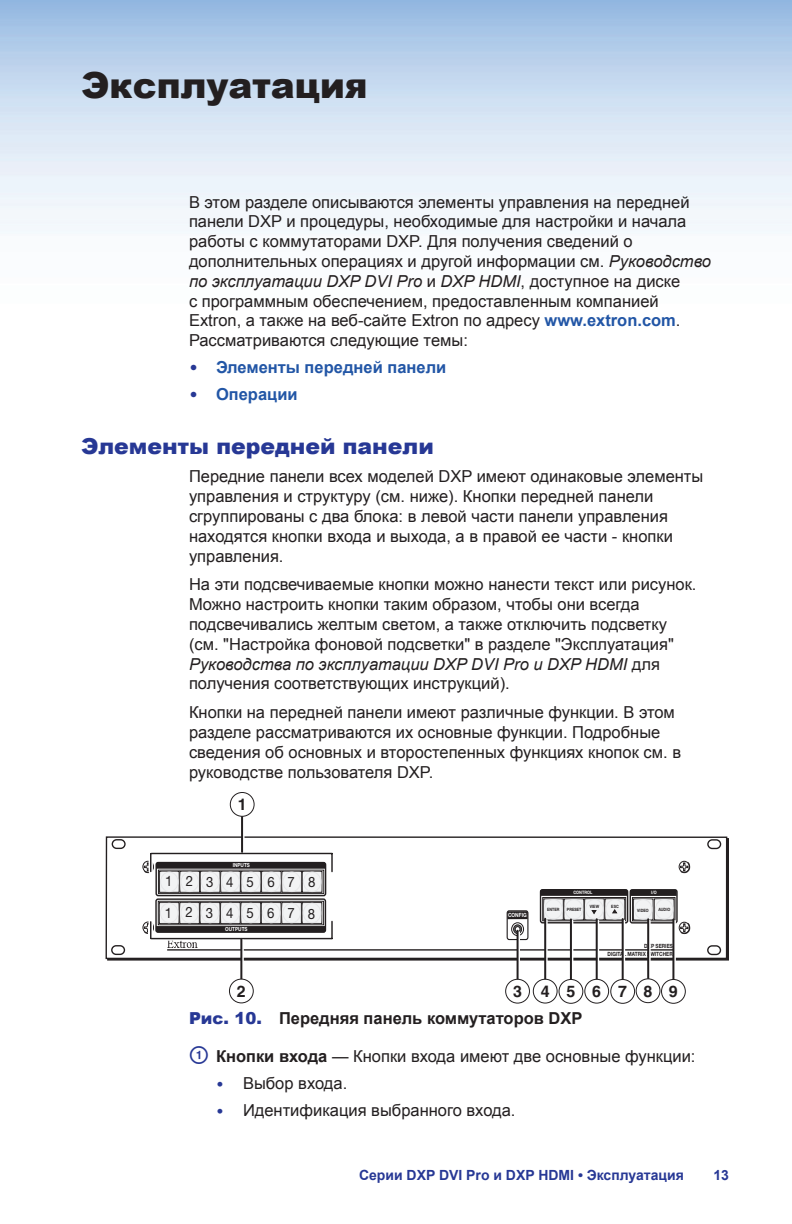
<style>
.page{position:relative;width:792px;height:1224px;background:#fff}
.page>*{position:absolute;margin:0;border:0;box-sizing:border-box;transform-origin:0 0}
.t1{font:900 36px "Arial";color:#231f20}
.t2{font:900 22px "Arial";color:#273895}
.t3{font:16.4px/19.8px "Arial";color:#231f20}
.t4{font:700 16.4px "Arial";color:#231f20}
.t5{font:700 16.4px "Arial";color:#2256a6}
.t6{font:700 16px "Helvetica";letter-spacing:1.045em;color:#231f20}
.t7{font:14.2px/31.2px "Helvetica Neue LT Std";letter-spacing:.985em;color:#231f20;scale:.93 1}
.t8{font:700 14px "Arial";color:#273895}
.t9{font:700 5.8px/8.2px "Helvetica Neue LT Std";color:#231f20;text-align:right;scale:.83 1}
.t10{font:700 5.8px "Helvetica Neue LT Std";color:#fff;scale:.83 1}
.t11{font:700 5.6px "Helvetica Neue LT Std";color:#fff;scale:.83 1}
.t12{font:700 4.6px "Helvetica Neue LT Std";color:#fff;scale:.83 1}
.t13{font:700 4.4px "Helvetica Neue LT Std";color:#231f20;scale:.83 1}
.s1{font-style:italic}
.s2{font-weight:700;color:#2256a6}
.s3{font-family:"Palatino";font-weight:400;font-size:16px;color:#273895}
.s4{font-weight:900;color:#273895}
.s5{font-family:"SIS Box";font-size:24px;color:#273895}
.s6{font-weight:700}
.s7{font-family:"Palatino";font-size:14px;color:#273895}
</style>
<div class="page">
<img style="left:0;top:0;width:792px;height:1004px">
<div style="left:106px;top:837px;width:621px;height:121px;background:#fff"></div>
<div style="left:106px;top:836px;width:621px;height:123px;border:1px solid #231f20"></div>
<div style="left:111px;top:945px;width:14px;height:10px;border:1px solid #231f20;border-radius:4px"></div>
<div style="left:112px;top:839px;width:14px;height:10px;border:1px solid #231f20;border-radius:4px"></div>
<div style="left:707px;top:945px;width:14px;height:10px;border:1px solid #231f20;border-radius:4px"></div>
<div style="left:707px;top:839px;width:14px;height:10px;border:1px solid #231f20;border-radius:4px"></div>
<div style="left:143px;top:922px;width:11px;height:11px;border:1px solid #231f20;border-radius:50%"></div>
<div style="left:142px;top:861px;width:11px;height:12px;border:1px solid #231f20;border-radius:50%"></div>
<div style="left:679px;top:861px;width:10px;height:11px;background:#403c3d;border-radius:50%"></div>
<div style="left:679px;top:861px;width:11px;height:12px;border:1px solid #231f20;border-radius:50%"></div>
<svg style="left:680px;top:862px;width:10px;height:11px"></svg>
<hr style="left:168px;top:949px;width:506px;height:2px;background:#231f20">
<div style="left:540px;top:889px;width:88px;height:34px;border:1px solid #231f20;border-radius:2px"></div>
<div style="left:155px;top:862px;width:171px;height:34px;border:1px solid #231f20;border-radius:2px"></div>
<div style="left:158px;top:870px;width:166px;height:24px;border:1px solid #231f20"></div>
<div style="left:302px;top:871px;width:20px;height:22px;background:#494546"></div>
<div style="left:282px;top:871px;width:20px;height:22px;background:#494546"></div>
<div style="left:261px;top:871px;width:20px;height:22px;background:#484546"></div>
<svg style="left:241px;top:892px;width:20px;height:1px"></svg>
<div style="left:155px;top:898px;width:171px;height:35px;border:1px solid #231f20;border-radius:2px"></div>
<div style="left:158px;top:901px;width:166px;height:24px;border:1px solid #231f20"></div>
<svg style="left:302px;top:902px;width:20px;height:1px"></svg>
<svg style="left:282px;top:902px;width:20px;height:1px"></svg>
<svg style="left:261px;top:902px;width:20px;height:1px"></svg>
<svg style="left:241px;top:902px;width:20px;height:1px"></svg>
<svg style="left:509px;top:912px;width:17px;height:7px"></svg>
<div style="left:507px;top:910px;width:21px;height:30px;border:1px solid #231f20;border-radius:2px"></div>
<div style="left:512px;top:923px;width:12px;height:13px;border:1px solid #231f20;border-radius:50%"></div>
<div style="left:513px;top:925px;width:9px;height:9px;border:1px solid #231f20;border-radius:50%"></div>
<svg style="left:515px;top:926px;width:5px;height:6px"></svg>
<svg style="left:325px;top:937px;width:7px;height:3px"></svg>
<svg style="left:144px;top:903px;width:181px;height:45px"></svg>
<svg style="left:331px;top:921px;width:2px;height:17px"></svg>
<hr style="left:151px;top:938px;width:181px;height:1px;background:#231f20">
<div style="left:630px;top:889px;width:48px;height:35px;border:1px solid #231f20;border-radius:2px"></div>
<svg style="left:540px;top:890px;width:150px;height:44px"></svg>
<div style="left:634px;top:899px;width:18px;height:20px;border:1px solid #e6e7e9;border-radius:50%"></div>
<hr style="left:546px;top:920px;width:2px;height:62px;background:#fff">
<hr style="left:544px;top:919px;width:2px;height:61px;background:#231f20">
<div style="left:533px;top:979px;width:24px;height:24px;background:#fff;border-radius:50%"></div>
<div style="left:533px;top:979px;width:25px;height:25px;border:1px solid #231f20;border-radius:50%"></div>
<hr style="left:518px;top:932px;width:2px;height:49px;background:#fff">
<hr style="left:517px;top:931px;width:2px;height:48px;background:#231f20">
<div style="left:506px;top:979px;width:23px;height:24px;background:#fff;border-radius:50%"></div>
<div style="left:505px;top:979px;width:25px;height:25px;border:1px solid #231f20;border-radius:50%"></div>
<hr style="left:243px;top:815px;width:2px;height:38px;background:#fff">
<hr style="left:241px;top:814px;width:2px;height:38px;background:#231f20">
<div style="left:230px;top:792px;width:24px;height:24px;background:#fff;border-radius:50%"></div>
<div style="left:230px;top:792px;width:25px;height:25px;border:1px solid #231f20;border-radius:50%"></div>
<svg style="left:144px;top:854px;width:181px;height:38px"></svg>
<svg style="left:331px;top:854px;width:2px;height:18px"></svg>
<hr style="left:151px;top:853px;width:181px;height:1px;background:#231f20">
<hr style="left:571px;top:921px;width:2px;height:61px;background:#fff">
<hr style="left:570px;top:919px;width:2px;height:62px;background:#231f20">
<div style="left:559px;top:979px;width:24px;height:24px;background:#fff;border-radius:50%"></div>
<div style="left:559px;top:979px;width:24px;height:25px;border:1px solid #231f20;border-radius:50%"></div>
<hr style="left:597px;top:921px;width:2px;height:61px;background:#fff">
<hr style="left:596px;top:919px;width:2px;height:62px;background:#231f20">
<div style="left:585px;top:979px;width:24px;height:24px;background:#fff;border-radius:50%"></div>
<div style="left:584px;top:979px;width:25px;height:25px;border:1px solid #231f20;border-radius:50%"></div>
<hr style="left:623px;top:920px;width:2px;height:62px;background:#fff">
<hr style="left:622px;top:919px;width:2px;height:61px;background:#231f20">
<div style="left:611px;top:980px;width:24px;height:23px;background:#fff;border-radius:50%"></div>
<div style="left:610px;top:979px;width:25px;height:25px;border:1px solid #231f20;border-radius:50%"></div>
<hr style="left:649px;top:921px;width:2px;height:61px;background:#fff">
<hr style="left:647px;top:919px;width:2px;height:62px;background:#231f20">
<div style="left:636px;top:979px;width:24px;height:24px;background:#fff;border-radius:50%"></div>
<div style="left:636px;top:978px;width:24px;height:25px;border:1px solid #231f20;border-radius:50%"></div>
<hr style="left:674px;top:921px;width:2px;height:61px;background:#fff">
<hr style="left:672px;top:919px;width:2px;height:62px;background:#231f20">
<div style="left:662px;top:979px;width:23px;height:24px;background:#fff;border-radius:50%"></div>
<div style="left:661px;top:979px;width:25px;height:25px;border:1px solid #231f20;border-radius:50%"></div>
<hr style="left:242px;top:940px;width:2px;height:41px;background:#fff">
<hr style="left:240px;top:939px;width:2px;height:40px;background:#231f20">
<div style="left:229px;top:979px;width:24px;height:24px;background:#fff;border-radius:50%"></div>
<div style="left:229px;top:979px;width:25px;height:24px;border:1px solid #231f20;border-radius:50%"></div>
<h1 class="t1" style="left:81px;top:59px;width:288px">Эксплуатация</h1>
<p class="t3" style="left:189px;top:192px;width:524px">В этом разделе описываются элементы управления на передней панели DXP и процедуры, необходимые для настройки и начала работы с коммутаторами DXP. Для получения сведений о дополнительных операциях и другой информации см. <span class="s1">Руководство по эксплуатации DXP DVI Pro</span> и <span class="s1">DXP HDMI</span>, доступное на диске<br>с программным обеспечением, предоставленным компанией Extron, а также на веб-сайте Extron по адресу <span class="s2">www.extron.com</span>.<br>Рассматриваются следующие темы:</p>
<p class="t5" style="left:189px;top:357px;width:259px"><span class="s3">•</span> Элементы передней панели</p>
<p class="t5" style="left:189px;top:384px;width:110px"><span class="s3">•</span> Операции</p>
<h2 class="t2" style="left:81px;top:430px;width:354px">Элементы передней панели</h2>
<p class="t3" style="left:189px;top:467px;width:516px">Передние панели всех моделей DXP имеют одинаковые элементы управления и структуру (см. ниже). Кнопки передней панели сгруппированы с два блока: в левой части панели управления находятся кнопки входа и выхода, а в правой ее части - кнопки управления.</p>
<p class="t3" style="left:189px;top:575px;width:509px">На эти подсвечиваемые кнопки можно нанести текст или рисунок.<br>Можно настроить кнопки таким образом, чтобы они всегда подсвечивались желтым светом, а также отключить подсветку (см. "Настройка фоновой подсветки" в разделе "Эксплуатация" <span class="s1">Руководства по эксплуатации DXP DVI Pro и DXP HDMI</span> для получения соответствующих инструкций).</p>
<p class="t3" style="left:189px;top:703px;width:494px">Кнопки на передней панели имеют различные функции. В этом разделе рассматриваются их основные функции. Подробные сведения об основных и второстепенных функциях кнопок см. в руководстве пользователя DXP.</p>
<p class="t6" style="left:238px;top:795px;width:10px">1</p>
<p class="t11" style="left:233px;top:862px;width:22px">INPUTS</p>
<p class="t7" style="left:165px;top:866px;width:163px">12345678<br>12345678</p>
<p class="t11" style="left:225px;top:926px;width:28px">OUTPUTS</p>
<p class="t10" style="left:508px;top:911px;width:24px">CONFIG</p>
<p class="t12" style="left:573px;top:890px;width:24px">CONTROL</p>
<p class="t12" style="left:651px;top:890px;width:8px">I/O</p>
<p class="t13" style="left:547px;top:907px;width:16px">ENTER</p>
<p class="t13" style="left:567px;top:907px;width:19px">PRESET</p>
<p class="t13" style="left:590px;top:904px;width:13px">VIEW</p>
<p class="t13" style="left:611px;top:904px;width:11px">ESC</p>
<p class="t13" style="left:637px;top:907px;width:15px">VIDEO</p>
<p class="t13" style="left:658px;top:907px;width:16px">AUDIO</p>
<p class="t9" style="left:608px;top:941px;width:80px">DXP SERIES<br>DIGITAL MATRIX SWITCHER</p>
<p class="t6" style="left:237px;top:982px;width:10px">2</p>
<p class="t6" style="left:566px;top:982px;width:113px">56789</p>
<p class="t4" style="left:189px;top:1008px;width:395px"><span class="s4">Рис. 10.</span> Передняя панель коммутаторов DXP</p>
<p class="t3" style="left:189px;top:1047px;width:508px"><span class="s5">a</span> <span class="s6">Кнопки входа</span> — Кнопки входа имеют две основные функции:</p>
<p class="t3" style="left:216px;top:1074px;width:133px"><span class="s7">•</span> Выбор входа.</p>
<p class="t3" style="left:216px;top:1101px;width:301px"><span class="s7">•</span> Идентификация выбранного входа.</p>
<p class="t6" style="left:513px;top:982px;width:38px">3 4</p>
<p class="t8" style="left:359px;top:1166px;width:326px">Серии DXP DVI Pro и DXP HDMI • Эксплуатация</p>
<p class="t8" style="left:713px;top:1166px;width:17px">13</p>
</div>
